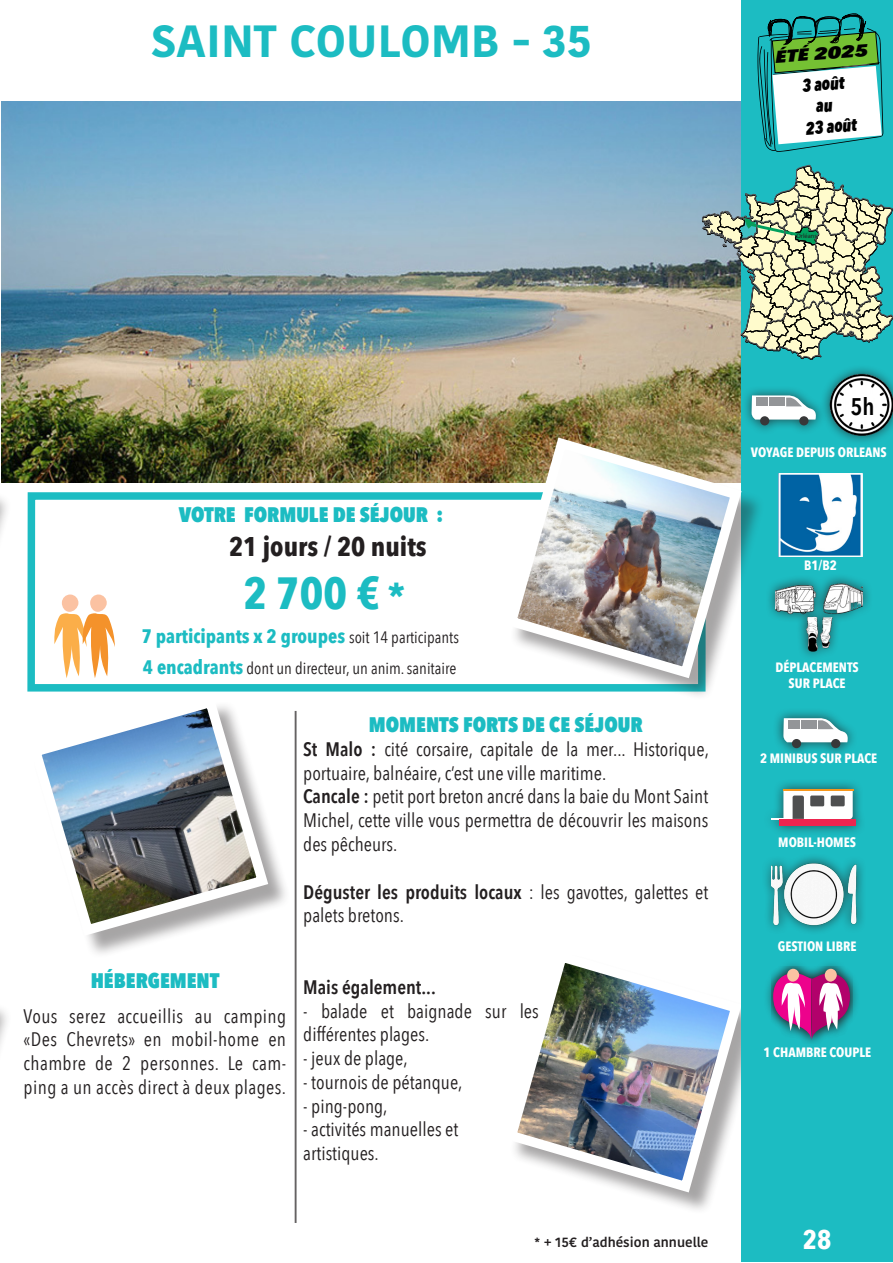
<style>
.page{position:relative;width:893px;height:1263px;background:#fff}
.page>*{position:absolute;margin:0;border:0;box-sizing:border-box;transform-origin:0 0}
.t1{font:700 45px "Kohinoor Bangla";color:#1cbcc2}
.t2{font:700 45px "Avenir Next Condensed";color:#1cbcc2}
.t3{font:700 27px "Avenir Next Condensed";color:#231f20}
.t4{font:700 27px "Avenir Next Condensed";color:#fff}
.t5{font:600 24px "Avenir Next Condensed";color:#000}
.t6{font:800 21px "Avenir Next Condensed";color:#1cbcc2}
.t7{font:19.5px/23.9px "Avenir Next Condensed";color:#231f20}
.t8{font:700 19.5px "Avenir Next Condensed";color:#1cbcc2}
.t9{font:600 19.5px "Avenir Next Condensed";color:#231f20}
.t10{font:italic 800 17.85px/21.5px "Avenir Next Condensed";color:#000;text-align:center;scale:.89 1}
.t11{font:italic 800 17.1px "Avenir Next Condensed";color:#000;scale:1.43 1}
.t12{font:16.5px "Avenir Next Condensed";color:#231f20}
.t13{font:700 13.5px/16.2px "Avenir Next Condensed";color:#fff;text-align:center}
.t14{font:600 13.5px "Kohinoor Bangla";color:#231f20}
.t15{font:6.45px "Myriad Pro";color:#231f20}
.s1{font-size:37.5px}
.s2{font-weight:400;font-size:16.5px;color:#231f20}
.s3{font-weight:700;font-size:19.5px;color:#1cbcc2}
.s4{font-weight:600}
</style>
<div class="page">
<hr style="left:295px;top:711px;width:2px;height:512px;background:#231f20">
<div style="left:33px;top:700px;width:258px;height:259px;background:#231f20;opacity:.4"></div>
<svg style="left:27px;top:691px;width:247px;height:250px"></svg>
<div style="left:27px;top:492px;width:679px;height:199px;border:8px solid #1cbcc2"></div>
<div style="left:509px;top:954px;width:255px;height:261px;background:#231f20;opacity:.4"></div>
<img style="left:509px;top:945px;width:233px;height:253px">
<img style="left:2px;top:101px;width:740px;height:382px">
<svg style="left:54px;top:594px;width:61px;height:84px"></svg>
<div style="left:742px;top:0;width:151px;height:1261px;background:#1cbcc2"></div>
<div style="left:741px;top:385px;width:85px;height:51px;background:#231f20;opacity:.75"></div>
<svg style="left:752px;top:395px;width:64px;height:25px"></svg>
<div style="left:799px;top:416px;width:9px;height:9px;background:#383839;border-radius:50%"></div>
<div style="left:760px;top:416px;width:9px;height:9px;background:#383839;border-radius:50%"></div>
<img style="left:778px;top:473px;width:85px;height:84px">
<svg style="left:757px;top:13px;width:126px;height:139px"></svg>
<svg style="left:702px;top:164px;width:191px;height:195px"></svg>
<div style="left:762px;top:778px;width:104px;height:59px;background:#231f20;opacity:.75"></div>
<svg style="left:772px;top:789px;width:81px;height:31px"></svg>
<hr style="left:780px;top:819px;width:76px;height:1px;background:#ed254f">
<hr style="left:780px;top:821px;width:76px;height:1px;background:#ed254f">
<hr style="left:780px;top:823px;width:76px;height:1px;background:#ed254f">
<hr style="left:780px;top:824px;width:76px;height:2px;background:#ed254f">
<hr style="left:783px;top:789px;width:70px;height:2px;background:#f7981d">
<div style="left:765px;top:573px;width:109px;height:88px;background:#231f20;opacity:.75"></div>
<img style="left:776px;top:573px;width:87px;height:85px">
<div style="left:763px;top:958px;width:97px;height:90px;background:#231f20;opacity:.75"></div>
<div style="left:772px;top:966px;width:80px;height:77px;background:#231f20;opacity:.75"></div>
<div style="left:787px;top:969px;width:12px;height:13px;background:#fbc2a2;border-radius:50%"></div>
<div style="left:825px;top:969px;width:12px;height:13px;background:#fbc2a2;border-radius:50%"></div>
<svg style="left:773px;top:973px;width:77px;height:67px"></svg>
<div style="left:761px;top:853px;width:105px;height:82px;background:#231f20;opacity:.75"></div>
<img style="left:772px;top:856px;width:84px;height:75px">
<div style="left:773px;top:707px;width:85px;height:51px;background:#231f20;opacity:.75"></div>
<svg style="left:783px;top:718px;width:65px;height:24px"></svg>
<div style="left:831px;top:739px;width:9px;height:9px;background:#383839;border-radius:50%"></div>
<div style="left:792px;top:739px;width:9px;height:9px;background:#383839;border-radius:50%"></div>
<div style="left:509px;top:441px;width:256px;height:260px;background:#231f20;opacity:.4"></div>
<img style="left:500px;top:432px;width:247px;height:252px">
<div style="left:0;top:441px;width:12px;height:260px;background:#231f20;opacity:.4"></div>
<div style="left:820px;top:364px;width:73px;height:82px;background:#1cbcc2"></div>
<img style="left:824px;top:369px;width:69px;height:73px">
<h1 class="t1" style="left:151px;top:1px;width:443px">SAINT COULOMB - 35</h1>
<p class="t11" style="left:774px;top:46px;width:67px;rotate:-4deg">ÉTÉ 2025</p>
<p class="t10" style="left:801px;top:76px;width:59px;rotate:-5deg">3 août au<br>23 août</p>
<p class="t15" style="left:796px;top:232px;width:22px">Orléans</p>
<p class="t6" style="left:179px;top:501px;width:266px">VOTRE FORMULE DE SÉJOUR :</p>
<h2 class="t3" style="left:229px;top:529px;width:199px">21 jours / 20 nuits</h2>
<h1 class="t2" style="left:244px;top:564px;width:163px">2 700 € <span class="s1">*</span></h1>
<p class="t8" style="left:142px;top:623px;width:319px">7 participants x 2 groupes <span class="s2">soit 14 participants</span></p>
<p class="t12" style="left:143px;top:657px;width:315px"><span class="s3">4 encadrants</span> dont un directeur, un anim. sanitaire</p>
<p class="t6" style="left:91px;top:967px;width:130px">HÉBERGEMENT</p>
<p class="t7" style="left:24px;top:1005px;width:264px;text-align:justify">Vous serez accueillis au camping «Des Chevrets» en mobil-home en chambre de 2 personnes. Le cam&shy;ping a un accès direct à deux plages.</p>
<p class="t6" style="left:369px;top:711px;width:275px">MOMENTS FORTS DE CE SÉJOUR</p>
<p class="t7" style="left:303px;top:738px;width:407px"><span class="s4">St Malo :</span> cité corsaire, capitale de la mer... Historique, portuaire, balnéaire, c’est une ville maritime.<br><span class="s4">Cancale :</span> petit port breton ancré dans la baie du Mont Saint Michel, cette ville vous permettra de découvrir les maisons des pêcheurs.</p>
<p class="t7" style="left:303px;top:880px;width:406px"><span class="s4">Déguster les produits locaux</span> : les gavottes, galettes et palets bretons.</p>
<p class="t9" style="left:303px;top:974px;width:134px">Mais également...</p>
<p class="t7" style="left:303px;top:999px;width:237px">- balade et baignade sur les différentes plages.</p>
<p class="t7" style="left:303px;top:1047px;width:106px">- jeux de plage,</p>
<p class="t7" style="left:303px;top:1071px;width:161px">- tournois de pétanque,</p>
<p class="t7" style="left:303px;top:1094px;width:86px">- ping-pong,</p>
<p class="t7" style="left:303px;top:1118px;width:157px">- activités manuelles et artistiques.</p>
<p class="t14" style="left:535px;top:1231px;width:175px">* + 15€ d’adhésion annuelle</p>
<p class="t5" style="left:850px;top:391px;width:26px">5h</p>
<p class="t13" style="left:751px;top:444px;width:137px">VOYAGE DEPUIS ORLEANS</p>
<p class="t13" style="left:804px;top:558px;width:34px">B1/B2</p>
<p class="t13" style="left:775px;top:659px;width:85px">DÉPLACEMENTS<br>SUR PLACE</p>
<p class="t13" style="left:760px;top:751px;width:119px">2 MINIBUS SUR PLACE</p>
<p class="t13" style="left:778px;top:834px;width:79px">MOBIL-HOMES</p>
<p class="t13" style="left:778px;top:939px;width:80px">GESTION LIBRE</p>
<p class="t13" style="left:763px;top:1044px;width:109px">1 CHAMBRE COUPLE</p>
<h2 class="t4" style="left:803px;top:1221px;width:30px">28</h2>
</div>
